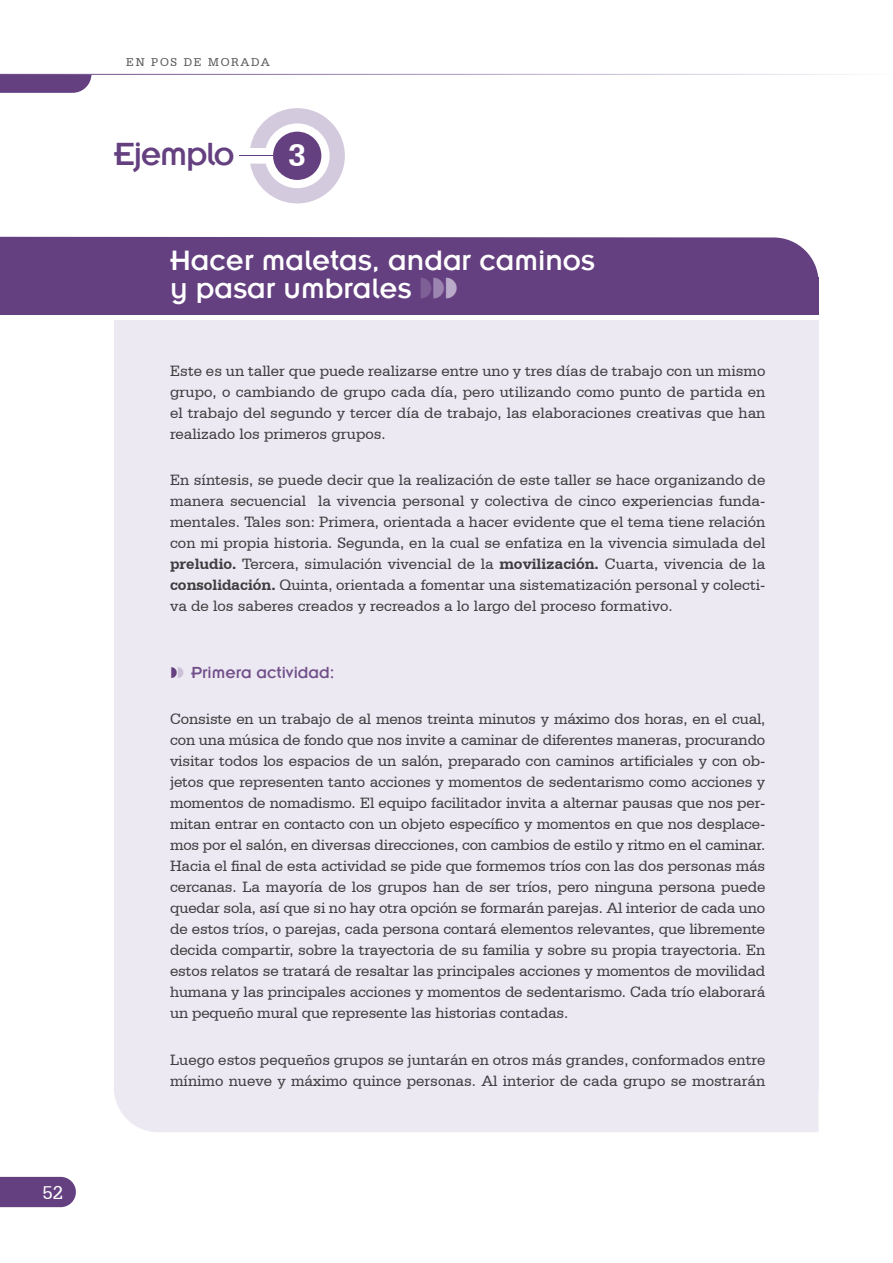
<style>
.page{position:relative;width:893px;height:1263px;background:#fff}
.page>*{position:absolute;margin:0;border:0;box-sizing:border-box;transform-origin:0 0}
.t1{font:33px "Emblem";letter-spacing:-.04em;color:#654080}
.t2{font:700 32.7px "Serifa BT";color:#fff}
.t3{font:28.8px/27.6px "Emblem";color:#fff}
.t4{font:19.5px "Serifa BT";color:#fff}
.t5{font:16.5px "Emblem";color:#714f8a}
.t6{font:15.75px/21px "Serifa BT";color:#3e3e40;text-align:justify}
.t7{font:12px "Serifa BT";letter-spacing:.14em;color:#58585a}
.s1{color:#7e5f96}
.s2{color:#9b84af}
.s3{color:#baabca}
.s4{font-weight:700}
</style>
<div class="page">
<div style="left:0;top:1177px;width:76px;height:30px;background:#654080"></div>
<svg style="left:0;top:75px;width:91px;height:18px;background:#6c4986"></svg>
<div style="left:0;top:277px;width:819px;height:37px;background:#654080"></div>
<div style="left:114px;top:320px;width:705px;height:769px;background:#ede9f2"></div>
<div style="left:114px;top:1089px;width:705px;height:43px;background:#ede9f2"></div>
<div style="left:0;top:237px;width:819px;height:40px;background:#654080"></div>
<svg style="left:250px;top:108px;width:95px;height:95px"></svg>
<hr style="left:239px;top:155px;width:58px;height:1px;background:#654080">
<p class="t4" style="left:43px;top:1181px;width:22px">52</p>
<p class="t7" style="left:126px;top:55px;width:145px">EN POS DE MORADA</p>
<h1 class="t1" style="left:114px;top:138px;width:122px">Ejemplo</h1>
<h2 class="t2" style="left:288px;top:135px;width:19px">3</h2>
<h3 class="t3" style="left:170px;top:247px;width:426px">Hacer maletas, andar caminos y pasar umbrales <span class="s1">◗</span><span class="s2">◗</span><span class="s3">◗</span></h3>
<p class="t6" style="left:170px;top:360px;width:597px">Este es un taller que puede realizarse entre uno y tres días de trabajo con un mismo grupo, o cambiando de grupo cada día, pero utilizando como punto de partida en el trabajo del segundo y tercer día de trabajo, las elaboraciones creativas que han realizado los primeros grupos.</p>
<p class="t6" style="left:170px;top:469px;width:597px">En síntesis, se puede decir que la realización de este taller se hace organizando de manera secuencial la vivencia personal y colectiva de cinco experiencias funda&shy;mentales. Tales son: Primera, orientada a hacer evidente que el tema tiene relación con mi propia historia. Segunda, en la cual se enfatiza en la vivencia simulada del <span class="s4">preludio.</span> Tercera, simulación vivencial de la <span class="s4">movilización.</span> Cuarta, vivencia de la <span class="s4">consolidación.</span> Quinta, orientada a fomentar una sistematización personal y colecti&shy;va de los saberes creados y recreados a lo largo del proceso formativo.</p>
<p class="t5" style="left:191px;top:664px;width:145px">Primera actividad:</p>
<p class="t6" style="left:170px;top:708px;width:597px">Consiste en un trabajo de al menos treinta minutos y máximo dos horas, en el cual, con una música de fondo que nos invite a caminar de diferentes maneras, procurando visitar todos los espacios de un salón, preparado con caminos artificiales y con ob&shy;jetos que representen tanto acciones y momentos de sedentarismo como acciones y momentos de nomadismo. El equipo facilitador invita a alternar pausas que nos per&shy;mitan entrar en contacto con un objeto específico y momentos en que nos desplace&shy;mos por el salón, en diversas direcciones, con cambios de estilo y ritmo en el caminar.<br>Hacia el final de esta actividad se pide que formemos tríos con las dos personas más cercanas. La mayoría de los grupos han de ser tríos, pero ninguna persona puede quedar sola, así que si no hay otra opción se formarán parejas. Al interior de cada uno de estos tríos, o parejas, cada persona contará elementos relevantes, que libremente decida compartir, sobre la trayectoria de su familia y sobre su propia trayectoria. En estos relatos se tratará de resaltar las principales acciones y momentos de movilidad humana y las principales acciones y momentos de sedentarismo. Cada trío elaborará un pequeño mural que represente las historias contadas.</p>
<p class="t6" style="left:170px;top:1048px;width:597px">Luego estos pequeños grupos se juntarán en otros más grandes, conformados entre mínimo nueve y máximo quince personas. Al interior de cada grupo se mostrarán</p>
</div>
